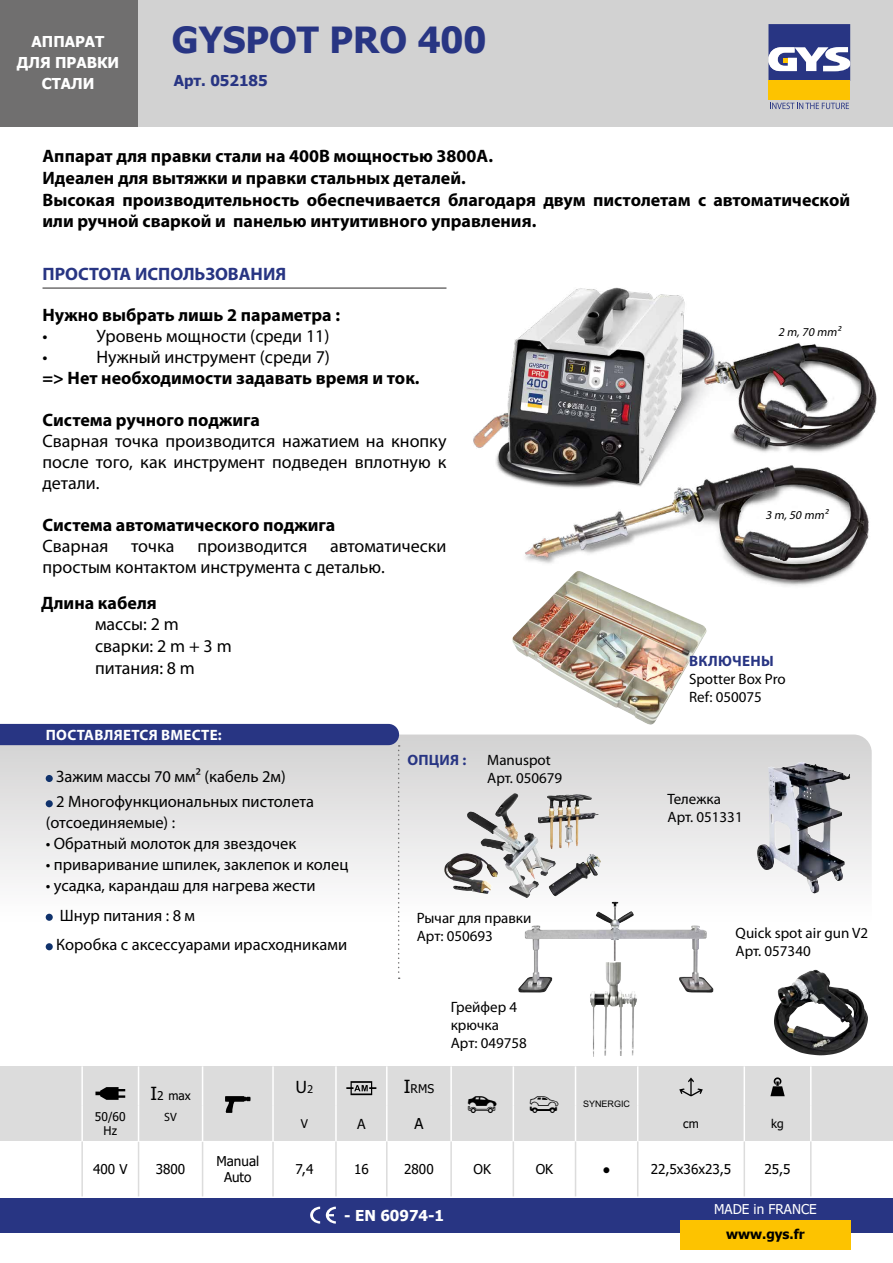
<style>
.page{position:relative;width:893px;height:1263px;background:#fff}
.page>*{position:absolute;margin:0;border:0;box-sizing:border-box;transform-origin:0 0}
.t1{font:700 36px "Tahoma";color:#283583}
.t2{font:700 18px/21.6px "Myriad Pro";color:#000}
.t3{font:18px/21px "Myriad Pro";color:#000}
.t4{font:700 18px "Myriad Pro";color:#283583}
.t5{font:16.5px/29.5px "Myriad Pro";color:#000}
.t6{font:15px/18px "Myriad Pro";color:#000}
.t7{font:700 15px/21px "Tahoma";color:#fff;text-align:center}
.t8{font:700 15px "Myriad Pro";letter-spacing:.02em;color:#fff}
.t9{font:700 15px "Myriad Pro";letter-spacing:.02em;color:#283583}
.t10{font:700 15px "Tahoma";color:#283583}
.t11{font:15px "Tahoma";color:#000}
.t12{font:13.5px/16.2px "Tahoma";color:#000;text-align:center}
.t13{font:13.5px "Tahoma";color:#fff}
.t14{font:700 13.5px "Tahoma";color:#000}
.t15{font:12px/14.4px "Tahoma";color:#000;text-align:center}
.t16{font:italic 12px "Myriad Pro";color:#000}
.t17{font:12px "Myriad Pro";color:#000}
.t18{font:9px "GYS";color:#000}
.s1{font-size:18px}
.s2{font-size:12px}
</style>
<div class="page">
<div style="left:137px;top:0;width:756px;height:127px;background:#d2d2d2"></div>
<div style="left:0;top:1198px;width:893px;height:34px;background:#283583"></div>
<div style="left:768px;top:81px;width:82px;height:19px;background:#fdc300"></div>
<svg style="left:768px;top:24px;width:82px;height:57px;background:#676ea1"></svg>
<svg style="left:770px;top:103px;width:79px;height:6px"></svg>
<div style="left:0;top:0;width:137px;height:127px;background:#706f6f"></div>
<div style="left:680px;top:1220px;width:170px;height:30px;background:#fdc300"></div>
<svg style="left:400px;top:734px;width:472px;height:199px"></svg>
<div style="left:0;top:1066px;width:893px;height:75px;background:#dcdcdc"></div>
<svg style="left:139px;top:1142px;width:605px;height:54px"></svg>
<hr style="left:138px;top:1066px;width:1px;height:40px;background:#fff">
<hr style="left:202px;top:1066px;width:1px;height:40px;background:#fff">
<hr style="left:272px;top:1066px;width:2px;height:40px;background:#fff">
<hr style="left:335px;top:1066px;width:2px;height:40px;background:#fff">
<hr style="left:386px;top:1066px;width:2px;height:40px;background:#fff">
<hr style="left:450px;top:1066px;width:2px;height:40px;background:#fff">
<hr style="left:513px;top:1066px;width:1px;height:40px;background:#fff">
<hr style="left:575px;top:1066px;width:1px;height:40px;background:#fff">
<hr style="left:637px;top:1066px;width:1px;height:40px;background:#fff">
<hr style="left:744px;top:1066px;width:1px;height:40px;background:#fff">
<hr style="left:810px;top:1066px;width:2px;height:40px;background:#fff">
<hr style="left:138px;top:1106px;width:1px;height:35px;background:#fff">
<hr style="left:202px;top:1106px;width:1px;height:35px;background:#fff">
<hr style="left:272px;top:1106px;width:2px;height:35px;background:#fff">
<hr style="left:335px;top:1106px;width:2px;height:35px;background:#fff">
<hr style="left:386px;top:1106px;width:2px;height:35px;background:#fff">
<hr style="left:450px;top:1106px;width:2px;height:35px;background:#fff">
<hr style="left:513px;top:1106px;width:1px;height:35px;background:#fff">
<hr style="left:575px;top:1106px;width:1px;height:35px;background:#fff">
<hr style="left:637px;top:1106px;width:1px;height:35px;background:#fff">
<hr style="left:744px;top:1106px;width:1px;height:35px;background:#fff">
<hr style="left:810px;top:1106px;width:2px;height:35px;background:#fff">
<hr style="left:81px;top:1066px;width:2px;height:40px;background:#fff">
<hr style="left:81px;top:1106px;width:2px;height:35px;background:#fff">
<hr style="left:81px;top:1141px;width:2px;height:55px;background:#dcdcdc">
<hr style="left:138px;top:1142px;width:1px;height:54px;background:#dcdcdc">
<hr style="left:202px;top:1142px;width:1px;height:54px;background:#dcdcdc">
<hr style="left:272px;top:1142px;width:2px;height:54px;background:#dcdcdc">
<hr style="left:335px;top:1141px;width:2px;height:55px;background:#dcdcdc">
<hr style="left:386px;top:1141px;width:2px;height:55px;background:#dcdcdc">
<hr style="left:450px;top:1141px;width:2px;height:55px;background:#dcdcdc">
<hr style="left:513px;top:1141px;width:1px;height:55px;background:#dcdcdc">
<hr style="left:575px;top:1141px;width:1px;height:55px;background:#dcdcdc">
<hr style="left:637px;top:1141px;width:1px;height:55px;background:#dcdcdc">
<hr style="left:744px;top:1141px;width:1px;height:55px;background:#dcdcdc">
<hr style="left:810px;top:1141px;width:2px;height:55px;background:#dcdcdc">
<svg style="left:95px;top:1087px;width:30px;height:13px"></svg>
<svg style="left:225px;top:1096px;width:26px;height:17px"></svg>
<svg style="left:346px;top:1081px;width:30px;height:14px"></svg>
<svg style="left:679px;top:1077px;width:24px;height:19px"></svg>
<svg style="left:770px;top:1077px;width:15px;height:19px"></svg>
<img style="left:467px;top:793px;width:63px;height:105px">
<img style="left:757px;top:762px;width:88px;height:132px">
<img style="left:518px;top:902px;width:98px;height:91px">
<img style="left:589px;top:962px;width:48px;height:95px">
<img style="left:774px;top:970px;width:94px;height:85px">
<svg style="left:0;top:724px;width:400px;height:255px"></svg>
<svg style="left:310px;top:1206px;width:10px;height:17px"></svg>
<svg style="left:326px;top:1206px;width:10px;height:17px"></svg>
<img style="left:512px;top:615px;width:195px;height:110px">
<img style="left:473px;top:287px;width:404px;height:328px">
<hr style="left:43px;top:287px;width:403px;height:2px;background:#706f6f">
<div style="left:46px;top:775px;width:7px;height:7px;background:#10326c;border-radius:50%"></div>
<div style="left:46px;top:800px;width:7px;height:7px;background:#10326c;border-radius:50%"></div>
<div style="left:46px;top:914px;width:7px;height:7px;background:#10326c;border-radius:50%"></div>
<div style="left:46px;top:943px;width:7px;height:7px;background:#10326c;border-radius:50%"></div>
<p class="t7" style="left:17px;top:32px;width:104px">АППАРАТ<br>ДЛЯ ПРАВКИ<br>СТАЛИ</p>
<h1 class="t1" style="left:172px;top:15px;width:316px">GYSPOT PRO 400</h1>
<p class="t10" style="left:174px;top:70px;width:95px">Арт. 052185</p>
<p class="t2" style="left:43px;top:145px;width:809px">Аппарат для правки стали на 400В мощностью 3800A.<br>Идеален для вытяжки и правки стальных деталей.<br>Высокая производительность обеспечивается благодаря двум пистолетам с автоматической или ручной сваркой и панелью интуитивного управления.</p>
<p class="t4" style="left:43px;top:263px;width:245px">ПРОСТОТА ИСПОЛЬЗОВАНИЯ</p>
<p class="t2" style="left:43px;top:304px;width:299px">Нужно выбрать лишь 2 параметра :</p>
<p class="t3" style="left:43px;top:325px;width:7px">•</p>
<p class="t3" style="left:97px;top:325px;width:235px">Уровень мощности (среди 11)</p>
<p class="t3" style="left:43px;top:346px;width:7px">•</p>
<p class="t3" style="left:97px;top:346px;width:235px">Нужный инструмент (среди 7)</p>
<p class="t2" style="left:43px;top:367px;width:379px">=&gt; Нет необходимости задавать время и ток.</p>
<p class="t2" style="left:43px;top:409px;width:219px">Система ручного поджига</p>
<p class="t3" style="left:43px;top:430px;width:405px;text-align:justify">Сварная точка производится нажатием на кнопку после того, как инструмент подведен вплотную к детали.</p>
<p class="t2" style="left:43px;top:514px;width:294px">Система автоматического поджига</p>
<p class="t3" style="left:43px;top:535px;width:67px">Сварная</p>
<p class="t3" style="left:131px;top:535px;width:45px">точка</p>
<p class="t3" style="left:197px;top:535px;width:111px">производится</p>
<p class="t3" style="left:43px;top:535px;width:405px;text-indent:287px">автоматически простым контактом инструмента с деталью.</p>
<p class="t2" style="left:41px;top:591px;width:117px">Длина кабеля</p>
<p class="t3" style="left:95px;top:613px;width:138px;line-height:21.6px">массы: 2 m сварки: 2 m + 3 m питания: 8 m</p>
<p class="t8" style="left:46px;top:725px;width:177px">ПОСТАВЛЯЕТСЯ ВМЕСТЕ:</p>
<p class="t5" style="left:56px;top:764px;width:259px;line-height:25.2px">Зажим массы 70 мм² (кабель 2м)<br>2 Многофункциональных пистолета</p>
<p class="t5" style="left:46px;top:808px;width:131px">(отсоединяемые) :</p>
<p class="t5" style="left:46px;top:829px;width:252px">• Обратный молоток для звездочек</p>
<p class="t5" style="left:46px;top:850px;width:304px">• приваривание шпилек, заклепок и колец</p>
<p class="t5" style="left:56px;top:871px;width:292px;text-indent:-11px">• усадка, карандаш для нагрева жести<br>Шнур питания : 8 м<br>Коробка с аксессуарами ирасходниками</p>
<p class="t9" style="left:407px;top:750px;width:60px">ОПЦИЯ :</p>
<p class="t6" style="left:487px;top:751px;width:77px">Manuspot<br>Арт. 050679</p>
<p class="t6" style="left:417px;top:909px;width:116px">Рычаг для правки<br>Арт: 050693</p>
<p class="t6" style="left:451px;top:998px;width:78px">Грейфер 4 крючка<br>Арт: 049758</p>
<p class="t15" style="left:150px;top:1089px;width:42px"><span class="s1">I</span>2 max</p>
<p class="t3" style="left:296px;top:1076px;width:19px">U<span class="s2">2</span></p>
<p class="t15" style="left:404px;top:1082px;width:32px"><span class="s1">I</span>RMS</p>
<p class="t18" style="left:583px;top:1098px;width:48px">SYNERGIC</p>
<p class="t16" style="left:778px;top:324px;width:66px">2 m,70 mm²</p>
<p class="t16" style="left:765px;top:508px;width:66px">3 m,50 mm²</p>
<p class="t9" style="left:689px;top:651px;width:86px">ВКЛЮЧЕНЫ</p>
<p class="t6" style="left:689px;top:669px;width:98px">Spotter Box Pro<br>Ref: 050075</p>
<p class="t6" style="left:668px;top:789px;width:77px">Тележка<br>Арт. 051331</p>
<p class="t6" style="left:736px;top:924px;width:134px">Quick spot air gun V2<br>Арт. 057340</p>
<p class="t15" style="left:95px;top:1110px;width:32px">50/60<br>Hz</p>
<p class="t17" style="left:164px;top:1109px;width:14px">SV</p>
<p class="t15" style="left:301px;top:1117px;width:9px">V</p>
<p class="t6" style="left:357px;top:1115px;width:11px">A</p>
<p class="t11" style="left:414px;top:1114px;width:10px">A</p>
<p class="t15" style="left:683px;top:1117px;width:17px">cm</p>
<p class="t15" style="left:771px;top:1117px;width:14px">kg</p>
<p class="t12" style="left:93px;top:1162px;width:36px">400 V</p>
<p class="t12" style="left:156px;top:1162px;width:31px">3800</p>
<p class="t12" style="left:216px;top:1154px;width:44px">Manual<br>Auto</p>
<p class="t12" style="left:296px;top:1162px;width:19px">7,4</p>
<p class="t12" style="left:354px;top:1162px;width:16px">16</p>
<p class="t12" style="left:404px;top:1162px;width:31px">2800</p>
<p class="t12" style="left:473px;top:1162px;width:19px">OK</p>
<p class="t12" style="left:536px;top:1162px;width:19px">OK</p>
<p class="t12" style="left:603px;top:1162px;width:10px">●</p>
<p class="t12" style="left:651px;top:1162px;width:82px">22,5x36x23,5</p>
<p class="t12" style="left:764px;top:1162px;width:28px">25,5</p>
<p class="t7" style="left:344px;top:1205px;width:101px">- EN 60974-1</p>
<p class="t13" style="left:714px;top:1200px;width:104px">MADE in FRANCE</p>
<p class="t14" style="left:726px;top:1225px;width:80px">www.gys.fr</p>
</div>
